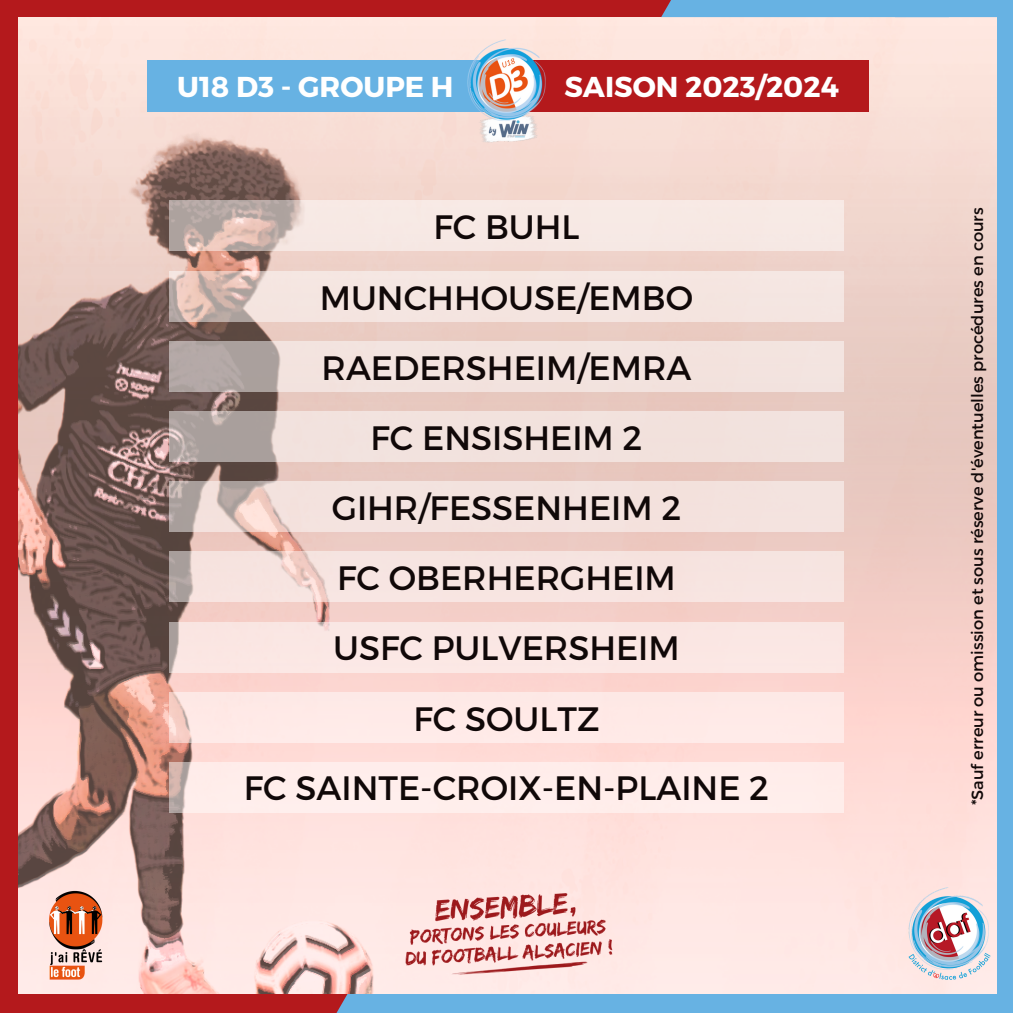
<style>
.page{position:relative;width:1013px;height:1013px;background:#fff}
.page>*{position:absolute;margin:0;border:0;box-sizing:border-box;transform-origin:0 0}
.t1{font:33.75px "Montserrat";color:#100808}
.t2{font:700 28.75px "Montserrat";color:#fff}
.t3{font:16.25px "Montserrat";color:#100808}
</style>
<div class="page">
<img style="left:19px;top:17px;width:978px;height:977px">
<div style="left:997px;top:0;width:15px;height:1012px;background:#67b2e3"></div>
<div style="left:171px;top:994px;width:841px;height:18px;background:#67b2e3"></div>
<div style="left:0;top:0;width:892px;height:17px;background:#b4191c"></div>
<div style="left:661px;top:0;width:287px;height:17px;background:#67b2e3"></div>
<div style="left:895px;top:0;width:117px;height:17px;background:#67b2e3"></div>
<div style="left:0;top:0;width:18px;height:1012px;background:#b4191c"></div>
<div style="left:181px;top:994px;width:166px;height:18px;background:#b4191c"></div>
<div style="left:0;top:994px;width:275px;height:18px;background:#b4191c"></div>
<img style="left:907px;top:886px;width:83px;height:96px">
<img style="left:392px;top:888px;width:221px;height:91px">
<img style="left:44px;top:887px;width:63px;height:95px">
<div style="left:147px;top:61px;width:356px;height:51px;background:#67b2e3"></div>
<div style="left:506px;top:61px;width:363px;height:51px;background:#b4191c"></div>
<img style="left:465px;top:39px;width:83px;height:105px">
<svg style="left:169px;top:200px;width:674px;height:51px;fill:#f7e8e4"></svg>
<svg style="left:169px;top:271px;width:674px;height:51px;fill:#f4e5e0"></svg>
<svg style="left:169px;top:341px;width:674px;height:51px;fill:#f3e3de"></svg>
<svg style="left:169px;top:411px;width:674px;height:51px;fill:#f2e2dd"></svg>
<svg style="left:169px;top:481px;width:674px;height:51px;fill:#f3e2de"></svg>
<div style="left:169px;top:551px;width:674px;height:51px;background:#f7e4e0"></div>
<div style="left:169px;top:621px;width:674px;height:51px;background:#fbe7e4"></div>
<div style="left:169px;top:691px;width:674px;height:51px;background:#ffeae7"></div>
<div style="left:169px;top:761px;width:674px;height:51px;background:#ffedeb"></div>
<p class="t2" style="left:177px;top:68px;width:278px">U18 D3 - GROUPE H</p>
<p class="t2" style="left:564px;top:68px;width:276px">SAISON 2023/2024</p>
<p class="t1" style="left:433px;top:205px;width:148px">FC BUHL</p>
<p class="t1" style="left:320px;top:275px;width:375px">MUNCHHOUSE/EMBO</p>
<p class="t1" style="left:321px;top:346px;width:371px">RAEDERSHEIM/EMRA</p>
<p class="t1" style="left:370px;top:416px;width:273px">FC ENSISHEIM 2</p>
<p class="t1" style="left:332px;top:486px;width:351px">GIHR/FESSENHEIM 2</p>
<p class="t1" style="left:337px;top:556px;width:340px">FC OBERHERGHEIM</p>
<p class="t1" style="left:333px;top:626px;width:348px">USFC PULVERSHEIM</p>
<p class="t1" style="left:413px;top:697px;width:188px">FC SOULTZ</p>
<p class="t1" style="left:244px;top:766px;width:527px">FC SAINTE-CROIX-EN-PLAINE 2</p>
<p class="t3" style="left:966px;top:805px;width:599px;rotate:-90deg">*Sauf erreur ou omission et sous réserve d'éventuelles procédures en cours</p>
</div>
